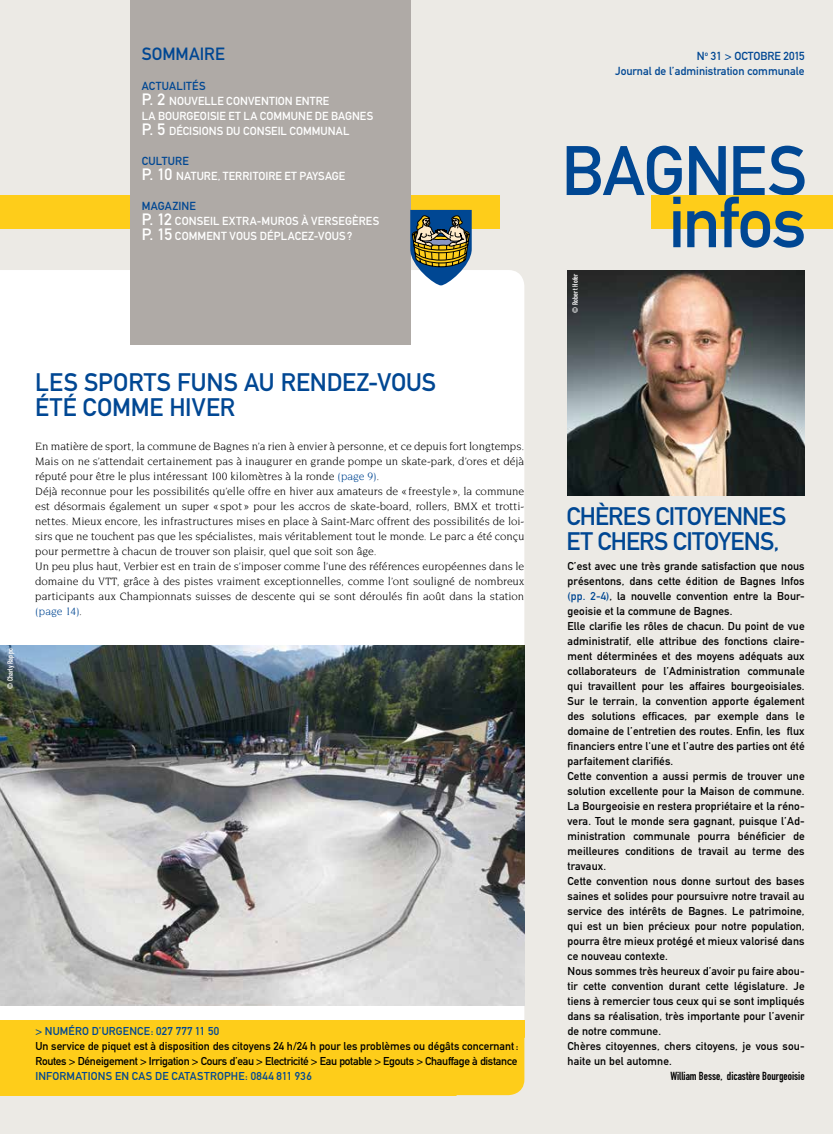
<style>
.page{position:relative;width:833px;height:1134px;background:#eceae5}
.page>*{position:absolute;margin:0;border:0;box-sizing:border-box;transform-origin:0 0}
.t1{font:70.88px "DIN Mittelschrift";letter-spacing:-.02em;color:#004793}
.t2{font:68.75px "DIN Mittelschrift";letter-spacing:-.02em;color:#004793}
.t3{font:25px/25px "DIN Mittelschrift";letter-spacing:-.01em;color:#004793}
.t4{font:17.5px "DIN Mittelschrift";letter-spacing:.005em;color:#004793}
.t5{font:11.5px/15px "Novarese LT";color:#000}
.t6{font:11.5px/15px "DIN Mittelschrift";letter-spacing:.01em;color:#fff}
.t7{font:11.5px/15px "DIN Mittelschrift";color:#004793;text-align:right}
.t8{font:11.5px "DIN Engschrift";color:#000}
.t9{font:11.25px/15px "DIN Mittelschrift";letter-spacing:.01em;color:#000}
.t10{font:11.25px/15px "DIN Mittelschrift";letter-spacing:-.025em;color:#000}
.t11{font:11.25px "DIN Mittelschrift";letter-spacing:.02em;color:#004793}
.t12{font:7.5px "DIN Engschrift";letter-spacing:.03em;color:#fff}
.s1{color:#004793}
.s2{font-size:16.25px}
</style>
<div class="page">
<div style="left:0;top:270px;width:524px;height:750px;background:#fff"></div>
<div style="left:652px;top:195px;width:181px;height:34px;background:#fecd1a"></div>
<div style="left:0;top:195px;width:499px;height:34px;background:#fecd1a"></div>
<div style="left:130px;top:0;width:280px;height:345px;background:#afaaa6"></div>
<svg style="left:410px;top:210px;width:62px;height:75px;background:#697a77"></svg>
<div style="left:0;top:1020px;width:524px;height:75px;background:#fecd1a"></div>
<svg style="left:456px;top:1038px;width:69px;height:58px"></svg>
<img style="left:567px;top:270px;width:237px;height:225px">
<img style="left:0;top:645px;width:524px;height:360px">
<h3 class="t4" style="left:142px;top:44px;width:85px">SOMMAIRE</h3>
<p class="t6" style="left:142px;top:78px;width:233px"><span class="s1">ACTUALITÉS<br></span><span class="s2">P. 2</span> NOUVELLE CONVENTION ENTRE<br>LA BOURGEOISIE ET LA COMMUNE DE BAGNES<br><span class="s2">P. 5</span> DÉCISIONS DU CONSEIL COMMUNAL</p>
<p class="t6" style="left:142px;top:153px;width:205px"><span class="s1">CULTURE<br></span><span class="s2">P. 10</span> NATURE, TERRITOIRE ET PAYSAGE</p>
<p class="t6" style="left:142px;top:198px;width:239px"><span class="s1">MAGAZINE<br></span><span class="s2">P. 12</span> CONSEIL EXTRA-MUROS À VERSEGÈRES<br><span class="s2">P. 15</span> COMMENT VOUS DÉPLACEZ-VOUS?</p>
<p class="t12" style="left:6px;top:689px;width:42px;rotate:-90deg">© Charly Rappo</p>
<h3 class="t3" style="left:35px;top:369px;width:402px">LES SPORTS FUNS AU RENDEZ-VOUS<br>ÉTÉ COMME HIVER</h3>
<p class="t5" style="left:35px;top:439px;width:491px">En matière de sport, la commune de Bagnes n’a rien à envier à personne, et ce depuis fort longtemps.<br>Mais on ne s’attendait certainement pas à inaugurer en grande pompe un skate-park, d’ores et déjà réputé pour être le plus intéressant 100 kilomètres à la ronde <span class="s1">(page 9)</span>.<br>Déjà reconnue pour les possibilités qu’elle offre en hiver aux amateurs de « freestyle », la commune est désormais également un super «spot» pour les accros de skate-board, rollers, BMX et trotti&shy;nettes. Mieux encore, les infrastructures mises en place à Saint-Marc offrent des possibilités de loi&shy;sirs que ne touchent pas que les spécialistes, mais véritablement tout le monde. Le parc a été conçu pour permettre à chacun de trouver son plaisir, quel que soit son âge.<br>Un peu plus haut, Verbier est en train de s’imposer comme l’une des références européennes dans le domaine du VTT, grâce à des pistes vraiment exceptionnelles, comme l’ont souligné de nombreux participants aux Championnats suisses de descente qui se sont déroulés fin août dans la station <span class="s1">(page 14)</span>.</p>
<p class="t11" style="left:35px;top:1024px;width:185px">&gt; NUMÉRO D’URGENCE: 027 777 11 50</p>
<p class="t10" style="left:35px;top:1038px;width:484px">Un service de piquet est à disposition des citoyens 24 h/24 h pour les problèmes ou dégâts concernant:<br>Routes &gt; Déneigement &gt; Irrigation &gt; Cours d’eau &gt; Electricité &gt; Eau potable &gt; Egouts &gt; Chauffage à distance</p>
<p class="t11" style="left:35px;top:1069px;width:278px">INFORMATIONS EN CAS DE CATASTROPHE: 0844 811 936</p>
<p class="t7" style="left:615px;top:48px;width:191px">N<sup>o</sup> 31 &gt; OCTOBRE 2015<br>Journal de l’administration communale</p>
<h2 class="t2" style="left:561px;top:131px;width:247px">BAGNES</h2>
<h1 class="t1" style="left:668px;top:181px;width:139px">infos</h1>
<p class="t12" style="left:570px;top:313px;width:41px;rotate:-90deg">© Robert Hofer</p>
<h3 class="t3" style="left:566px;top:504px;width:221px">CHÈRES CITOYENNES<br>ET CHERS CITOYENS,</h3>
<p class="t9" style="left:567px;top:558px;width:238px">C’est avec une très grande satisfaction que nous présentons, dans cette édition de Bagnes Infos <span class="s1">(pp. 2-4)</span>, la nouvelle convention entre la Bour&shy;geoisie et la commune de Bagnes.<br>Elle clarifie les rôles de chacun. Du point de vue administratif, elle attribue des fonctions claire&shy;ment déterminées et des moyens adéquats aux collaborateurs de l’Administration communale qui travaillent pour les affaires bourgeoisiales.<br>Sur le terrain, la convention apporte également des solutions efficaces, par exemple dans le domaine de l’entretien des routes. Enfin, les flux financiers entre l'une et l’autre des parties ont été parfaitement clarifiés.<br>Cette convention a aussi permis de trouver une solution excellente pour la Maison de commune.<br>La Bourgeoisie en restera propriétaire et la réno&shy;vera. Tout le monde sera gagnant, puisque l’Ad&shy;ministration communale pourra bénéficier de meilleures conditions de travail au terme des travaux.<br>Cette convention nous donne surtout des bases saines et solides pour poursuivre notre travail au service des intérêts de Bagnes. Le patrimoine, qui est un bien précieux pour notre population, pourra être mieux protégé et mieux valorisé dans ce nouveau contexte.<br>Nous sommes très heureux d’avoir pu faire abou&shy;tir cette convention durant cette législature. Je tiens à remercier tous ceux qui se sont impliqués dans sa réalisation, très importante pour l’avenir de notre commune.<br>Chères citoyennes, chers citoyens, je vous sou&shy;haite un bel automne.</p>
<p class="t8" style="left:670px;top:1069px;width:136px">William Besse, dicastère Bourgeoisie</p>
</div>
